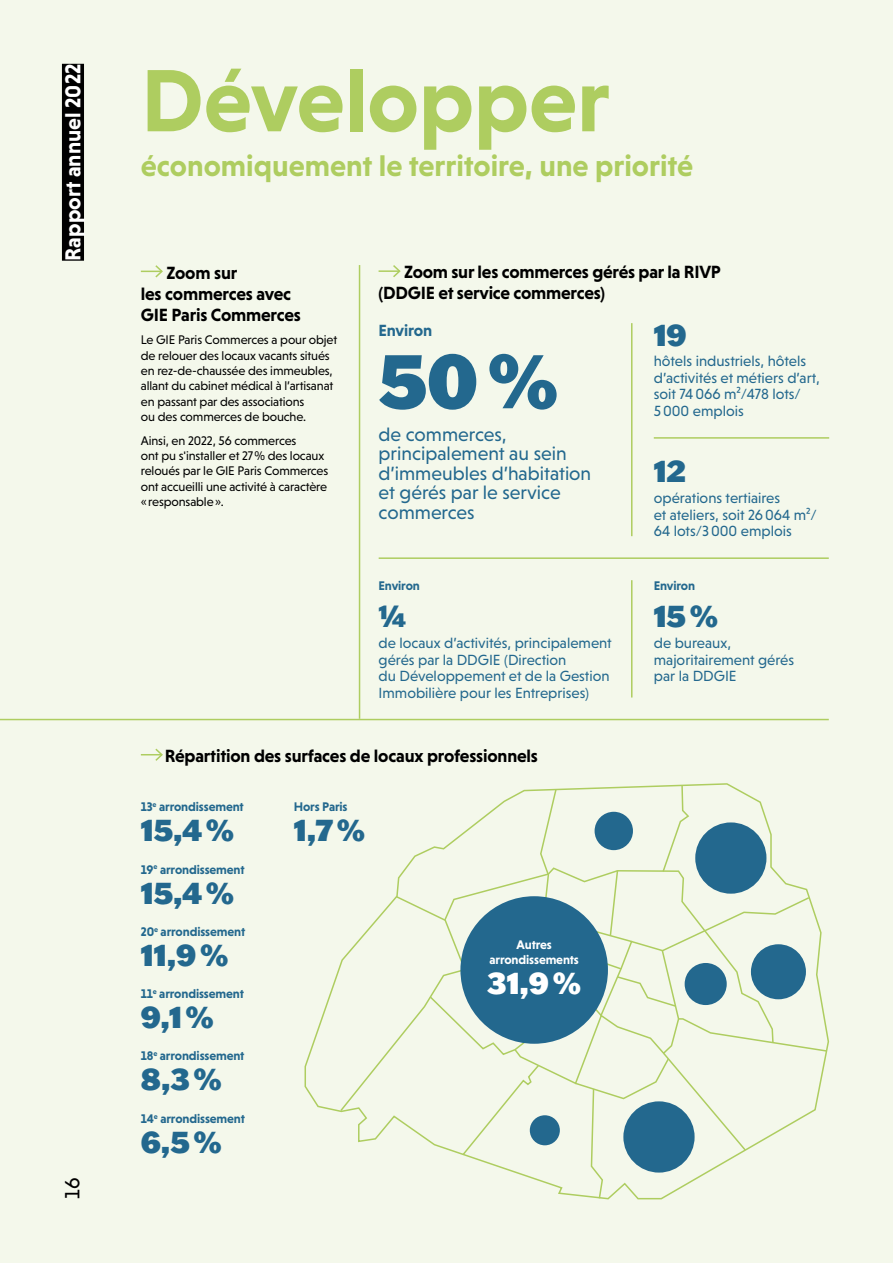
<style>
.page{position:relative;width:893px;height:1263px;background:#f4f8eb}
.page>*{position:absolute;margin:0;border:0;box-sizing:border-box;transform-origin:0 0}
.t1{font:700 90px "Niveau Grotesk";color:#aecd60}
.t2{font:900 75px "Franklin Gothic ATF";color:#23688e}
.t3{font:900 30px "Franklin Gothic ATF";color:#23688e}
.t4{font:700 30px "Niveau Grotesk";color:#aecd60}
.t5{font:900 30px "Franklin Gothic ATF";color:#fff}
.t6{font:700 22.05px "Niveau Grotesk";color:#fff}
.t7{font:21px "Niveau Grotesk";color:#000}
.t8{font:19.5px/19.5px "Niveau Grotesk";color:#23688e}
.t9{font:700 18px/21px "Niveau Grotesk";letter-spacing:-.015em;color:#000}
.t10{font:700 16.5px "Niveau Grotesk";letter-spacing:-.015em;color:#23688e}
.t11{font:15px/16.5px "Niveau Grotesk";color:#23688e}
.t12{font:12.75px/15.3px "Niveau Grotesk";letter-spacing:-.01em;color:#000}
.t13{font:700 12.75px "Niveau Grotesk";letter-spacing:-.01em;color:#23688e}
.t14{font:700 12.75px/15.3px "Niveau Grotesk";letter-spacing:-.01em;color:#fff;text-align:center}
</style>
<div class="page">
<hr style="left:379px;top:270px;width:21px;height:2px;background:#aecd60">
<svg style="left:391px;top:265px;width:10px;height:12px"></svg>
<svg style="left:141px;top:748px;width:22px;height:13px"></svg>
<svg style="left:339px;top:784px;width:489px;height:416px"></svg>
<div style="left:460px;top:896px;width:148px;height:148px;background:#23688e;border-radius:50%"></div>
<div style="left:530px;top:1115px;width:30px;height:30px;background:#23688e;border-radius:50%"></div>
<div style="left:595px;top:812px;width:38px;height:38px;background:#23688e;border-radius:50%"></div>
<div style="left:685px;top:963px;width:42px;height:42px;background:#23688e;border-radius:50%"></div>
<div style="left:751px;top:944px;width:55px;height:55px;background:#23688e;border-radius:50%"></div>
<div style="left:695px;top:822px;width:71px;height:72px;background:#23688e;border-radius:50%"></div>
<div style="left:623px;top:1101px;width:72px;height:71px;background:#23688e;border-radius:50%"></div>
<hr style="left:379px;top:557px;width:450px;height:2px;background:#aecd60">
<hr style="left:0;top:719px;width:829px;height:1px;background:#aecd60">
<hr style="left:631px;top:323px;width:1px;height:213px;background:#aecd60">
<hr style="left:631px;top:580px;width:1px;height:117px;background:#aecd60">
<hr style="left:654px;top:437px;width:175px;height:2px;background:#aecd60">
<hr style="left:359px;top:265px;width:1px;height:454px;background:#aecd60">
<svg style="left:141px;top:265px;width:22px;height:13px"></svg>
<div style="left:62px;top:64px;width:22px;height:197px;background:#000"></div>
<h3 class="t6" style="left:60px;top:261px;width:198px;rotate:-90deg">Rapport annuel 2022</h3>
<h3 class="t7" style="left:61px;top:1199px;width:24px;rotate:-90deg">16</h3>
<h1 class="t1" style="left:141px;top:49px;width:470px">Développer</h1>
<h3 class="t4" style="left:141px;top:149px;width:554px">économiquement le territoire, une priorité</h3>
<h3 class="t9" style="left:141px;top:262px;width:162px;text-indent:26px">Zoom sur<br>les commerces avec<br>GIE Paris Commerces</h3>
<p class="t12" style="left:141px;top:332px;width:198px">Le GIE Paris Commerces a pour objet de relouer des locaux vacants situés en rez-de-chaussée des immeubles, allant du cabinet médical à l’artisanat en passant par des associations<br>ou des commerces de bouche.</p>
<p class="t12" style="left:141px;top:433px;width:189px">Ainsi, en 2022, 56 commerces<br>ont pu s'installer et 27% des locaux reloués par le GIE Paris Commerces ont accueilli une activité à caractère «responsable».</p>
<h3 class="t9" style="left:379px;top:262px;width:344px;text-indent:26px">Zoom sur les commerces gérés par la RIVP (DDGIE et service commerces)</h3>
<p class="t10" style="left:379px;top:320px;width:55px">Environ</p>
<h2 class="t2" style="left:379px;top:330px;width:181px">50%</h2>
<h3 class="t8" style="left:379px;top:424px;width:214px">de commerces, principalement au sein d’immeubles d’habitation et gérés par le service commerces</h3>
<p class="t13" style="left:379px;top:578px;width:43px">Environ</p>
<h3 class="t3" style="left:379px;top:596px;width:29px">¼</h3>
<p class="t11" style="left:379px;top:635px;width:235px">de locaux d’activités, principalement gérés par la DDGIE (Direction<br>du Développement et de la Gestion Immobilière pour les Entreprises)</p>
<h3 class="t3" style="left:654px;top:314px;width:34px">19</h3>
<p class="t11" style="left:654px;top:353px;width:168px">hôtels industriels, hôtels d’activités et métiers d’art, soit 74066 m²/478 lots/<br>5000 emplois</p>
<h3 class="t3" style="left:654px;top:451px;width:34px">12</h3>
<p class="t11" style="left:654px;top:490px;width:165px">opérations tertiaires<br>et ateliers, soit 26064 m²/<br>64 lots/3000 emplois</p>
<p class="t13" style="left:654px;top:578px;width:43px">Environ</p>
<h3 class="t3" style="left:654px;top:596px;width:66px">15%</h3>
<p class="t11" style="left:654px;top:635px;width:142px">de bureaux, majoritairement gérés par la DDGIE</p>
<h3 class="t9" style="left:165px;top:745px;width:375px">Répartition des surfaces de locaux professionnels</h3>
<p class="t13" style="left:141px;top:799px;width:104px">13<sup>e</sup> arrondissement</p>
<h3 class="t3" style="left:141px;top:810px;width:95px">15,4%</h3>
<p class="t13" style="left:141px;top:862px;width:105px">19<sup>e</sup> arrondissement</p>
<h3 class="t3" style="left:141px;top:872px;width:95px">15,4%</h3>
<p class="t13" style="left:141px;top:924px;width:106px">20<sup>e</sup> arrondissement</p>
<h3 class="t3" style="left:141px;top:935px;width:89px">11,9%</h3>
<p class="t13" style="left:141px;top:986px;width:105px">11<sup>e</sup> arrondissement</p>
<h3 class="t3" style="left:141px;top:997px;width:75px">9,1%</h3>
<p class="t13" style="left:141px;top:1049px;width:105px">18<sup>e</sup> arrondissement</p>
<h3 class="t3" style="left:141px;top:1059px;width:83px">8,3%</h3>
<p class="t13" style="left:141px;top:1111px;width:106px">14<sup>e</sup> arrondissement</p>
<h3 class="t3" style="left:141px;top:1122px;width:82px">6,5%</h3>
<p class="t13" style="left:294px;top:799px;width:55px">Hors Paris</p>
<h3 class="t3" style="left:294px;top:810px;width:73px">1,7%</h3>
<p class="t14" style="left:489px;top:937px;width:91px">Autres arrondissements</p>
<h3 class="t5" style="left:487px;top:963px;width:95px">31,9%</h3>
</div>
